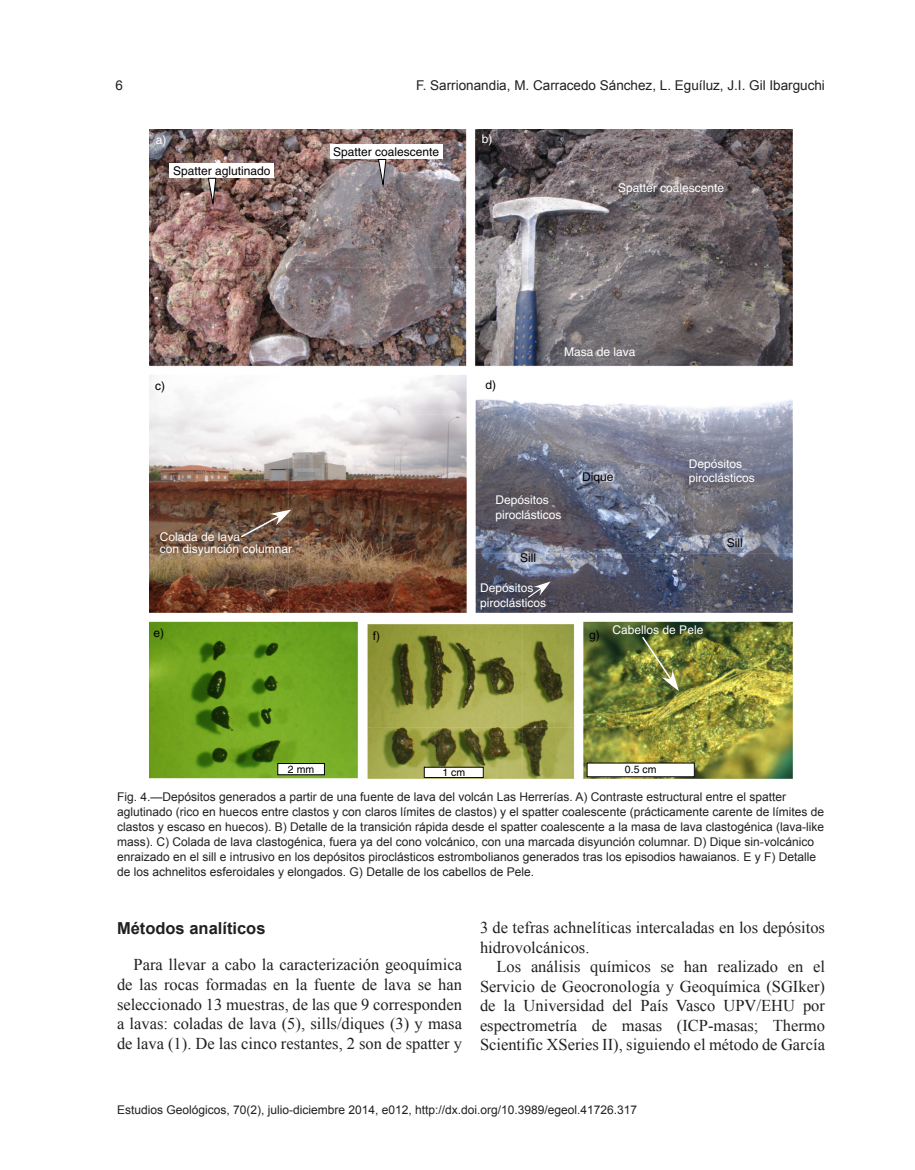
<style>
.page{position:relative;width:915px;height:1170px;background:#fff}
.page>*{position:absolute;margin:0;border:0;box-sizing:border-box;transform-origin:0 0}
.Text{font:16.5px/19.5px "Times New Roman";color:#231f20;text-align:justify}
._1_hd{font:700 16.5px "Arial";color:#231f20}
.t1{font:13.5px "Arial";color:#231f20}
.Fig_Leg{font:12px/15px "Arial";color:#231f20}
.t2{font:12px/14.4px "Helvetica";color:#fff}
.t3{font:12px "Helvetica";color:#000}
.t4{font:10.5px "Helvetica";color:#000}
</style>
<div class="page">
<img style="left:150px;top:129px;width:642px;height:649px">
<svg style="left:239px;top:510px;width:52px;height:29px;background:#785e4f"></svg>
<svg style="left:527px;top:581px;width:24px;height:18px"></svg>
<div style="left:278px;top:763px;width:47px;height:12px;background:#fff;border:1px solid #000"></div>
<div style="left:424px;top:767px;width:59px;height:11px;background:#fff"></div>
<div style="left:424px;top:767px;width:59px;height:11px;border:1px solid #000"></div>
<div style="left:169px;top:164px;width:105px;height:14px;background:#fff"></div>
<div style="left:330px;top:145px;width:113px;height:14px;background:#fff"></div>
<svg style="left:208px;top:177px;width:9px;height:32px"></svg>
<svg style="left:378px;top:159px;width:9px;height:31px"></svg>
<div style="left:587px;top:763px;width:107px;height:14px;background:#fff"></div>
<img style="left:641px;top:635px;width:38px;height:56px">
<p class="t1" style="left:116px;top:77px;width:9px">6</p>
<p class="t1" style="left:416px;top:77px;width:410px">F. Sarrionandia, M. Carracedo Sánchez, L. Eguíluz, J.I. Gil Ibarguchi</p>
<p class="t2" style="left:156px;top:132px;width:12px">a)</p>
<p class="t3" style="left:173px;top:164px;width:99px">Spatter aglutinado</p>
<p class="t3" style="left:333px;top:144px;width:108px">Spatter coalescente</p>
<p class="t2" style="left:482px;top:131px;width:12px">b)</p>
<p class="t2" style="left:618px;top:181px;width:108px">Spatter coalescente</p>
<p class="t2" style="left:564px;top:344px;width:73px">Masa de lava</p>
<p class="t3" style="left:155px;top:379px;width:11px">c)</p>
<p class="t3" style="left:486px;top:378px;width:12px">d)</p>
<p class="t3" style="left:582px;top:469px;width:33px">Dique</p>
<p class="t2" style="left:689px;top:456px;width:68px">Depósitos piroclásticos</p>
<p class="t2" style="left:496px;top:493px;width:68px">Depósitos piroclásticos</p>
<p class="t2" style="left:160px;top:530px;width:134px;line-height:12.8px">Colada de lava<br>con disyunción columnar</p>
<p class="t3" style="left:520px;top:551px;width:17px">Sill</p>
<p class="t3" style="left:727px;top:536px;width:17px">Sill</p>
<p class="t2" style="left:480px;top:581px;width:68px">Depósitos piroclásticos</p>
<p class="t3" style="left:154px;top:626px;width:12px">e)</p>
<p class="t3" style="left:373px;top:629px;width:9px">f)</p>
<p class="t3" style="left:589px;top:628px;width:12px">g)</p>
<p class="t2" style="left:613px;top:623px;width:92px">Cabellos de Pele</p>
<p class="t4" style="left:288px;top:763px;width:28px">2 mm</p>
<p class="t4" style="left:442px;top:766px;width:24px">1 cm</p>
<p class="t4" style="left:625px;top:763px;width:33px">0.5 cm</p>
<p class="Fig_Leg" style="left:117px;top:789px;width:709px">Fig. 4.—Depósitos generados a partir de una fuente de lava del volcán Las Herrerías. A) Contraste estructural entre el spatter aglutinado (rico en huecos entre clastos y con claros límites de clastos) y el spatter coalescente (prácticamente carente de límites de clastos y escaso en huecos). B) Detalle de la transición rápida desde el spatter coalescente a la masa de lava clastogénica (lava-like mass). C) Colada de lava clastogénica, fuera ya del cono volcánico, con una marcada disyunción columnar. D) Dique sin-volcánico enraizado en el sill e intrusivo en los depósitos piroclásticos estrombolianos generados tras los episodios hawaianos. E y F) Detalle de los achnelitos esferoidales y elongados. G) Detalle de los cabellos de Pele.</p>
<p class="_1_hd" style="left:117px;top:917px;width:150px">Métodos analíticos</p>
<p class="Text" style="left:117px;top:954px;width:347px;text-indent:16px">Para llevar a cabo la caracterización geoquímica de las rocas formadas en la fuente de lava se han seleccionado 13 muestras, de las que 9 corresponden a lavas: coladas de lava (5), sills/diques (3) y masa de lava (1). De las cinco restantes, 2 son de spatter y</p>
<p class="Text" style="left:480px;top:918px;width:347px">3 de tefras achnelíticas intercaladas en los depósitos hidrovolcánicos.</p>
<p class="Text" style="left:480px;top:957px;width:347px;text-indent:16px">Los análisis químicos se han realizado en el Servicio de Geocronología y Geoquímica (SGIker) de la Universidad del País Vasco UPV/EHU por espectrometría de masas (ICP-masas; Thermo Scientific XSeries II), siguiendo el método de García</p>
<p class="Fig_Leg" style="left:117px;top:1102px;width:522px">Estudios Geológicos, 70(2), julio-diciembre 2014, e012, http://dx.doi.org/10.3989/egeol.41726.317</p>
</div>
